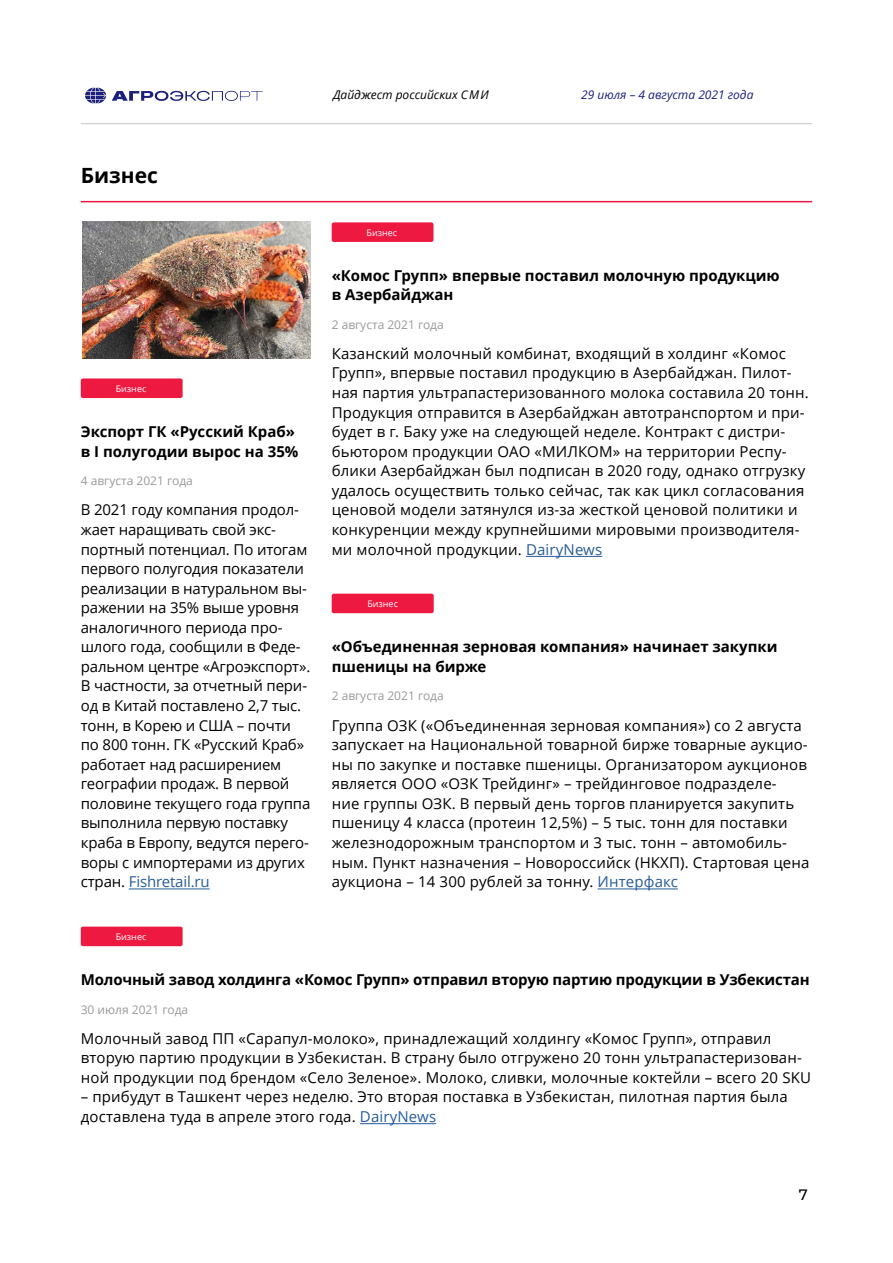
<style>
.page{position:relative;width:893px;height:1263px;background:#fff}
.page>*{position:absolute;margin:0;border:0;box-sizing:border-box;transform-origin:0 0}
.t1{font:700 21px "Open Sans";color:#000}
.t2{font:15px/19.5px "Open Sans";letter-spacing:.01em;color:#000}
.t3{font:15px/19.5px "Open Sans";letter-spacing:-.01em;color:#000}
.t4{font:700 15px/19.5px "Open Sans";color:#000}
.t5{font:500 15px "Montserrat";color:#000}
.t6{font:12px "Open Sans";color:#999}
.t7{font:italic 12px "Open Sans";color:#1c217a}
.t8{font:italic 12px "Open Sans";color:#000}
.t9{font:9px "Open Sans";color:#fff}
.s1{color:#275b9b}
</style>
<div class="page">
<hr style="left:81px;top:123px;width:731px;height:1px;background:#c5c5c5">
<hr style="left:81px;top:201px;width:731px;height:1px;background:#ed1941">
<hr style="left:598px;top:888px;width:80px;height:1px;background:#275b9b">
<div style="left:332px;top:594px;width:102px;height:19px;background:#ed1941;border-radius:2px"></div>
<hr style="left:360px;top:1123px;width:76px;height:1px;background:#275b9b">
<div style="left:81px;top:927px;width:102px;height:19px;background:#ed1941;border-radius:2px"></div>
<hr style="left:526px;top:556px;width:76px;height:1px;background:#275b9b">
<div style="left:332px;top:222px;width:101px;height:20px;background:#ed1941;border-radius:2px"></div>
<hr style="left:129px;top:888px;width:81px;height:1px;background:#275b9b">
<div style="left:81px;top:378px;width:102px;height:20px;background:#ed1941;border-radius:2px"></div>
<img style="left:82px;top:222px;width:228px;height:137px">
<svg style="left:112px;top:91px;width:151px;height:10px"></svg>
<svg style="left:85px;top:87px;width:21px;height:17px"></svg>
<p class="t8" style="left:333px;top:86px;width:157px">Дайджест российских СМИ</p>
<p class="t7" style="left:581px;top:86px;width:174px">29 июля – 4 августа 2021 года</p>
<h1 class="t1" style="left:81px;top:160px;width:79px">Бизнес</h1>
<p class="t9" style="left:116px;top:382px;width:32px">Бизнес</p>
<p class="t4" style="left:81px;top:422px;width:219px">Экспорт ГК «Русский Краб» в I полугодии вырос на 35%</p>
<p class="t6" style="left:81px;top:473px;width:114px">4 августа 2021 года</p>
<p class="t3" style="left:81px;top:500px;width:231px">В 2021 году компания продол&shy;жает наращивать свой экс&shy;портный потенциал. По итогам первого полугодия показатели реализации в натуральном вы&shy;ражении на 35% выше уровня аналогичного периода про&shy;шлого года, сообщили в Феде&shy;ральном центре «Агроэкспорт».<br>В частности, за отчетный пери&shy;од в Китай поставлено 2,7 тыс. тонн, в Корею и США – почти по 800 тонн. ГК «Русский Краб» работает над расширением географии продаж. В первой половине текущего года группа выполнила первую поставку краба в Европу, ведутся перего&shy;воры с импортерами из других стран. <span class="s1">Fishretail.ru</span></p>
<p class="t9" style="left:116px;top:930px;width:32px">Бизнес</p>
<p class="t9" style="left:367px;top:226px;width:32px">Бизнес</p>
<p class="t4" style="left:332px;top:265px;width:450px">«Комос Групп» впервые поставил молочную продукцию в Азербайджан</p>
<p class="t6" style="left:332px;top:317px;width:114px">2 августа 2021 года</p>
<p class="t2" style="left:332px;top:343px;width:479px">Казанский молочный комбинат, входящий в холдинг «Комос Групп», впервые поставил продукцию в Азербайджан. Пилот&shy;ная партия ультрапастеризованного молока составила 20 тонн.<br>Продукция отправится в Азербайджан автотранспортом и при&shy;будет в г. Баку уже на следующей неделе. Контракт с дистри&shy;бьютором продукции ОАО «МИЛКОМ» на территории Респу&shy;блики Азербайджан был подписан в 2020 году, однако отгрузку удалось осуществить только сейчас, так как цикл согласования ценовой модели затянулся из-за жесткой ценовой политики и конкуренции между крупнейшими мировыми производителя&shy;ми молочной продукции. <span class="s1">DairyNews</span></p>
<p class="t9" style="left:367px;top:597px;width:32px">Бизнес</p>
<p class="t4" style="left:332px;top:637px;width:447px">«Объединенная зерновая компания» начинает закупки пшеницы на бирже</p>
<p class="t6" style="left:332px;top:687px;width:114px">2 августа 2021 года</p>
<p class="t2" style="left:332px;top:715px;width:479px">Группа ОЗК («Объединенная зерновая компания») со 2 августа запускает на Национальной товарной бирже товарные аукцио&shy;ны по закупке и поставке пшеницы. Организатором аукционов является ООО «ОЗК Трейдинг» – трейдинговое подразделе-<br>ние группы ОЗК. В первый день торгов планируется закупить пшеницу 4 класса (протеин 12,5%) – 5 тыс. тонн для поставки железнодорожным транспортом и 3 тыс. тонн – автомобиль&shy;ным. Пункт назначения – Новороссийск (НКХП). Стартовая цена аукциона – 14 300 рублей за тонну. <span class="s1">Интерфакс</span></p>
<p class="t4" style="left:81px;top:969px;width:730px">Молочный завод холдинга «Комос Групп» отправил вторую партию продукции в Узбекистан</p>
<p class="t6" style="left:81px;top:1002px;width:109px">30 июля 2021 года</p>
<p class="t2" style="left:81px;top:1028px;width:732px">Молочный завод ПП «Сарапул-молоко», принадлежащий холдингу «Комос Групп», отправил вторую партию продукции в Узбекистан. В страну было отгружено 20 тонн ультрапастеризован&shy;ной продукции под брендом «Село Зеленое». Молоко, сливки, молочные коктейли – всего 20 SKU</p>
<p class="t2" style="left:81px;top:1087px;width:709px">– прибудут в Ташкент через неделю. Это вторая поставка в Узбекистан, пилотная партия была доставлена туда в апреле этого года. <span class="s1">DairyNews</span></p>
<p class="t5" style="left:799px;top:1184px;width:10px">7</p>
</div>
